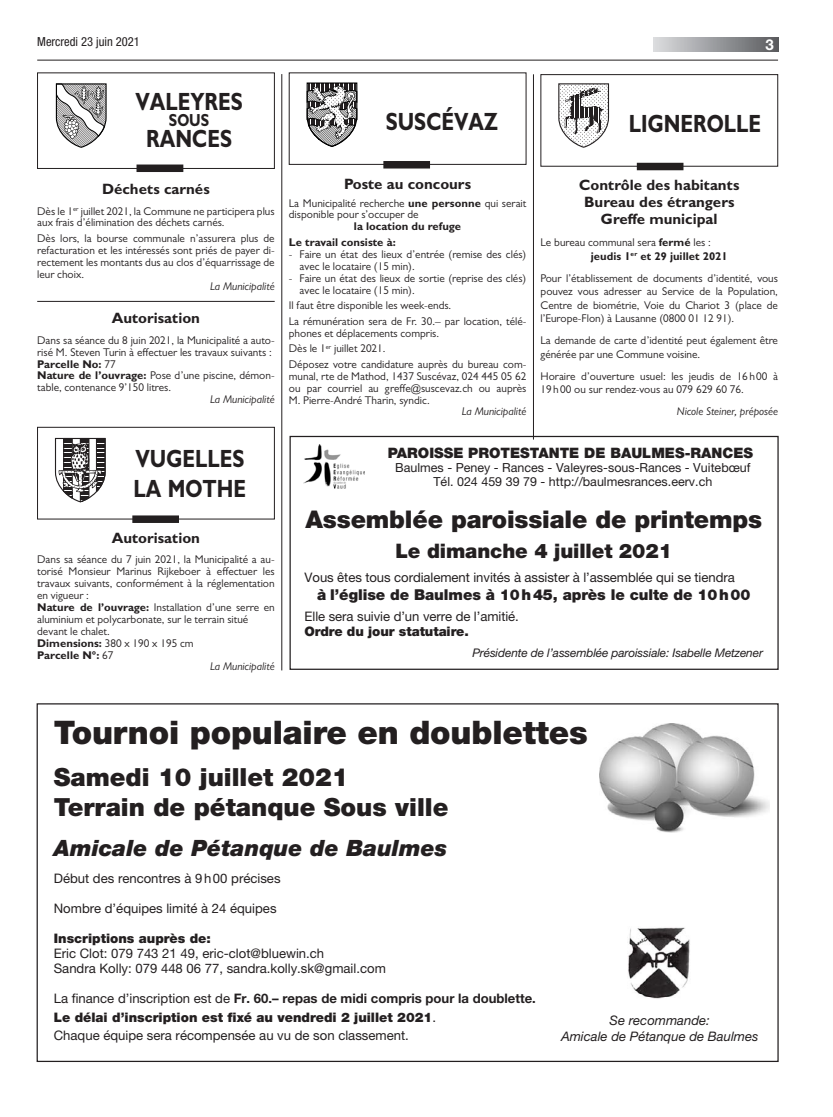
<style>
.page{position:relative;width:833px;height:1117px;background:#fff}
.page>*{position:absolute;margin:0;border:0;box-sizing:border-box;transform-origin:0 0}
.t1{font:900 32.5px "Helvetica Neue LT Pro";letter-spacing:-.005em;color:#231f20}
.t2{font:700 25px/30px "Gill Sans MT Pro";color:#231f20;scale:.8 1}
.t3{font:900 25px/30px "Helvetica Neue LT Pro";color:#231f20}
.t4{font:900 24.38px "Helvetica Neue LT Pro";letter-spacing:-.005em;color:#231f20}
.t5{font:italic 900 22.5px "Helvetica Neue LT Pro";color:#231f20}
.t6{font:900 20px "Helvetica Neue LT Pro";letter-spacing:-.005em;color:#231f20}
.t7{font:700 17.5px "Gill Sans MT Pro";color:#231f20;scale:.8 1}
.t8{font:700 15px/17.1px "Gill Sans MT Pro";color:#231f20;text-align:center}
.t9{font:900 15px "Helvetica Neue LT Pro";letter-spacing:-.005em;color:#231f20}
.t10{font:700 15px "Helvetica Neue LT Pro";color:#fff}
.t11{font:900 14.38px "Helvetica Neue LT Pro";color:#231f20}
.t12{font:13.12px/18.8px "Helvetica Neue LT Pro";color:#231f20}
.t13{font:900 13.12px "Helvetica Neue LT Pro";letter-spacing:-.005em;color:#231f20}
.t14{font:italic 13.12px/15.8px "Helvetica Neue LT Pro";color:#231f20;text-align:center}
.t15{font:12.5px/13.8px "Helvetica Neue LT Pro";color:#231f20;text-align:center}
.t16{font:condensed 12.5px "Helvetica Neue LT Pro";color:#231f20}
.t17{font:italic 11.88px "Helvetica Neue LT Pro";letter-spacing:-.01em;color:#231f20}
.t18{font:11.25px/11.9px "Gill Sans MT Pro";color:#231f20}
.t19{font:700 11.25px/15.6px "Gill Sans MT Pro";color:#231f20}
.t20{font:italic 11.25px "Gill Sans MT Pro";color:#231f20}
.s1{font-weight:700}
.s2{font-weight:400}
.s3{font-weight:900}
</style>
<div class="page">
<svg style="left:654px;top:37px;width:124px;height:14px;background:#9a9b9e"></svg>
<hr style="left:37px;top:60px;width:741px;height:1px;background:#231f20">
<hr style="left:281px;top:74px;width:1px;height:596px;background:#231f20">
<hr style="left:533px;top:74px;width:1px;height:365px;background:#231f20">
<svg style="left:306px;top:82px;width:52px;height:65px"></svg>
<div style="left:289px;top:72px;width:237px;height:93px;border:1px solid #231f20"></div>
<div style="left:383px;top:161px;width:47px;height:7px;background:#231f20"></div>
<svg style="left:55px;top:438px;width:51px;height:64px"></svg>
<div style="left:37px;top:427px;width:238px;height:92px;border:1px solid #231f20"></div>
<div style="left:132px;top:515px;width:47px;height:8px;background:#231f20"></div>
<svg style="left:55px;top:83px;width:52px;height:65px"></svg>
<div style="left:37px;top:72px;width:238px;height:97px;border:1px solid #231f20"></div>
<div style="left:136px;top:164px;width:47px;height:8px;background:#231f20"></div>
<hr style="left:37px;top:301px;width:238px;height:1px;background:#231f20">
<svg style="left:558px;top:83px;width:51px;height:65px"></svg>
<div style="left:540px;top:74px;width:238px;height:92px;border:1px solid #231f20"></div>
<div style="left:637px;top:163px;width:46px;height:7px;background:#231f20"></div>
<img style="left:600px;top:723px;width:169px;height:109px">
<img style="left:628px;top:927px;width:62px;height:72px">
<div style="left:289px;top:436px;width:489px;height:233px;border:1px solid #231f20"></div>
<img style="left:304px;top:444px;width:61px;height:45px">
<p class="t16" style="left:37px;top:34px;width:104px">Mercredi 23 juin 2021</p>
<h3 class="t10" style="left:765px;top:35px;width:10px">3</h3>
<h2 class="t2" style="left:135px;top:86px;width:136px">VALEYRES</h2>
<h3 class="t7" style="left:169px;top:109px;width:52px">SOUS</h3>
<h2 class="t2" style="left:146px;top:123px;width:109px">RANCES</h2>
<h3 class="t8" style="left:102px;top:180px;width:109px">Déchets carnés</h3>
<p class="t18" style="left:37px;top:205px;width:239px">Dès le 1<sup>er</sup> juillet 2021, la Commune ne participera plus aux frais d’élimination des déchets carnés.</p>
<p class="t18" style="left:37px;top:232px;width:239px;text-align:justify">Dès lors, la bourse communale n’assurera plus de refacturation et les intéressés sont priés de payer di&shy;rectement les montants dus au clos d’équarrissage de leur choix.</p>
<p class="t20" style="left:210px;top:279px;width:66px">La Municipalité</p>
<h3 class="t8" style="left:112px;top:309px;width:90px">Autorisation</h3>
<p class="t18" style="left:37px;top:334px;width:239px">Dans sa séance du 8 juin 2021, la Municipalité a auto&shy;risé M. Steven Turin à effectuer les travaux suivants :<br><span class="s1">Parcelle No:</span> 77<br><span class="s1">Nature de l’ouvrage:</span> Pose d’une piscine, démon&shy;table, contenance 9’150 litres.</p>
<p class="t20" style="left:210px;top:392px;width:66px">La Municipalité</p>
<h2 class="t2" style="left:134px;top:442px;width:142px">VUGELLES<br>LA MOTHE</h2>
<h3 class="t8" style="left:112px;top:528px;width:90px">Autorisation</h3>
<p class="t18" style="left:37px;top:553px;width:239px">Dans sa séance du 7 juin 2021, la Municipalité a au-</p>
<p class="t18" style="left:37px;top:565px;width:239px">torisé Monsieur Marinus Rijkeboer à effectuer les</p>
<p class="t18" style="left:37px;top:577px;width:239px">travaux suivants, conformément à la réglementation</p>
<p class="t18" style="left:37px;top:589px;width:53px">en vigueur :</p>
<p class="t18" style="left:37px;top:601px;width:239px"><span class="s1">Nature de l’ouvrage:</span> Installation d’une serre en</p>
<p class="t18" style="left:37px;top:613px;width:213px">aluminium et polycarbonate, sur le terrain situé</p>
<p class="t18" style="left:37px;top:625px;width:74px">devant le chalet.</p>
<p class="t18" style="left:37px;top:636px;width:158px"><span class="s1">Dimensions:</span> 380 x 190 x 195 cm</p>
<p class="t19" style="left:37px;top:646px;width:78px">Parcelle N°: <span class="s2">67</span></p>
<p class="t20" style="left:210px;top:659px;width:66px">La Municipalité</p>
<h2 class="t2" style="left:386px;top:106px;width:142px">SUSCÉVAZ</h2>
<h2 class="t2" style="left:629px;top:108px;width:167px">LIGNEROLLE</h2>
<h3 class="t8" style="left:344px;top:175px;width:128px">Poste au concours</h3>
<p class="t18" style="left:289px;top:197px;width:239px">La Municipalité recherche <span class="s1">une personne</span> qui serait disponible pour s’occuper de</p>
<p class="t19" style="left:289px;top:218px;width:174px;text-indent:65px">la location du refuge<br>Le travail consiste à:</p>
<p class="t18" style="left:299px;top:248px;width:228px;text-indent:-11px">- Faire un état des lieux d’entrée (remise des clés) avec le locataire (15 min).</p>
<p class="t18" style="left:299px;top:272px;width:228px;text-indent:-11px">- Faire un état des lieux de sortie (reprise des clés) avec le locataire (15 min).</p>
<p class="t18" style="left:289px;top:297px;width:239px;line-height:15.6px">Il faut être disponible les week-ends.<br>La rémunération sera de Fr. 30.– par location, télé-</p>
<p class="t18" style="left:289px;top:325px;width:239px;line-height:15.6px">phones et déplacements compris.<br>Dès le 1<sup>er</sup> juillet 2021.<br>Déposez votre candidature auprès du bureau com-</p>
<p class="t18" style="left:289px;top:370px;width:239px;text-align:justify">munal, rte de Mathod, 1437 Suscévaz, 024 445 05 62 ou par courriel au greffe@suscevaz.ch ou auprès M. Pierre-André Tharin, syndic.</p>
<p class="t20" style="left:462px;top:405px;width:66px">La Municipalité</p>
<h3 class="t8" style="left:579px;top:176px;width:162px">Contrôle des habitants<br>Bureau des étrangers<br>Greffe municipal</h3>
<p class="t19" style="left:591px;top:235px;width:138px;line-height:13.4px;text-indent:-50px"><span class="s2">Le bureau communal sera</span> fermé <span class="s2">les : </span>jeudis 1<sup>er</sup> et 29 juillet 2021</p>
<p class="t18" style="left:540px;top:271px;width:239px;line-height:13.4px;text-align:justify">Pour l’établissement de documents d’identité, vous pouvez vous adresser au Service de la Population, Centre de biométrie, Voie du Chariot 3 (place de l’Europe-Flon) à Lausanne (0800 01 12 91).</p>
<p class="t18" style="left:540px;top:333px;width:239px;line-height:13.4px">La demande de carte d’identité peut également être générée par une Commune voisine.</p>
<p class="t18" style="left:540px;top:369px;width:239px;line-height:13.4px">Horaire d’ouverture usuel: les jeudis de 16h 00 à<br>19h 00 ou sur rendez-vous au 079 629 60 76.</p>
<p class="t20" style="left:677px;top:405px;width:103px">Nicole Steiner, préposée</p>
<p class="t11" style="left:388px;top:444px;width:367px">PAROISSE PROTESTANTE DE BAULMES-RANCES</p>
<p class="t15" style="left:395px;top:460px;width:357px">Baulmes - Peney - Rances - Valeyres-sous-Rances - Vuitebœuf<br>Tél. 024 459 39 79 - http://baulmesrances.eerv.ch</p>
<h3 class="t4" style="left:305px;top:505px;width:458px">Assemblée paroissiale de printemps</h3>
<h3 class="t6" style="left:395px;top:539px;width:278px">Le dimanche 4 juillet 2021</h3>
<p class="t12" style="left:304px;top:567px;width:432px">Vous êtes tous cordialement invités à assister à l’assemblée qui se tiendra</p>
<h3 class="t9" style="left:317px;top:585px;width:435px">à l’église de Baulmes à 10h45, après le culte de 10h00</h3>
<p class="t12" style="left:304px;top:606px;width:216px">Elle sera suivie d’un verre de l’amitié.</p>
<p class="t13" style="left:304px;top:623px;width:166px">Ordre du jour statutaire.</p>
<p class="t17" style="left:472px;top:645px;width:292px">Présidente de l’assemblée paroissiale: Isabelle Metzener</p>
<h1 class="t1" style="left:54px;top:712px;width:535px">Tournoi populaire en doublettes</h1>
<h2 class="t3" style="left:54px;top:762px;width:396px">Samedi 10 juillet 2021<br>Terrain de pétanque Sous ville</h2>
<h3 class="t5" style="left:54px;top:833px;width:395px">Amicale de Pétanque de Baulmes</h3>
<p class="t12" style="left:54px;top:868px;width:228px">Début des rencontres à 9h00 précises</p>
<p class="t12" style="left:54px;top:898px;width:224px">Nombre d’équipes limité à 24 équipes</p>
<p class="t13" style="left:54px;top:929px;width:159px">Inscriptions auprès de:</p>
<p class="t12" style="left:54px;top:945px;width:333px;line-height:15px">Eric Clot: 079 743 21 49, eric-clot@bluewin.ch<br>Sandra Kolly: 079 448 06 77, sandra.kolly.sk@gmail.com</p>
<p class="t12" style="left:54px;top:988px;width:483px">La finance d’inscription est de <span class="s1">Fr. 60.– repas de midi compris pour la doublette.<br></span><span class="s3">Le délai d’inscription est fixé au vendredi 2 juillet 2021</span>.<br>Chaque équipe sera récompensée au vu de son classement.</p>
<p class="t14" style="left:561px;top:1011px;width:199px">Se recommande:<br>Amicale de Pétanque de Baulmes</p>
</div>
